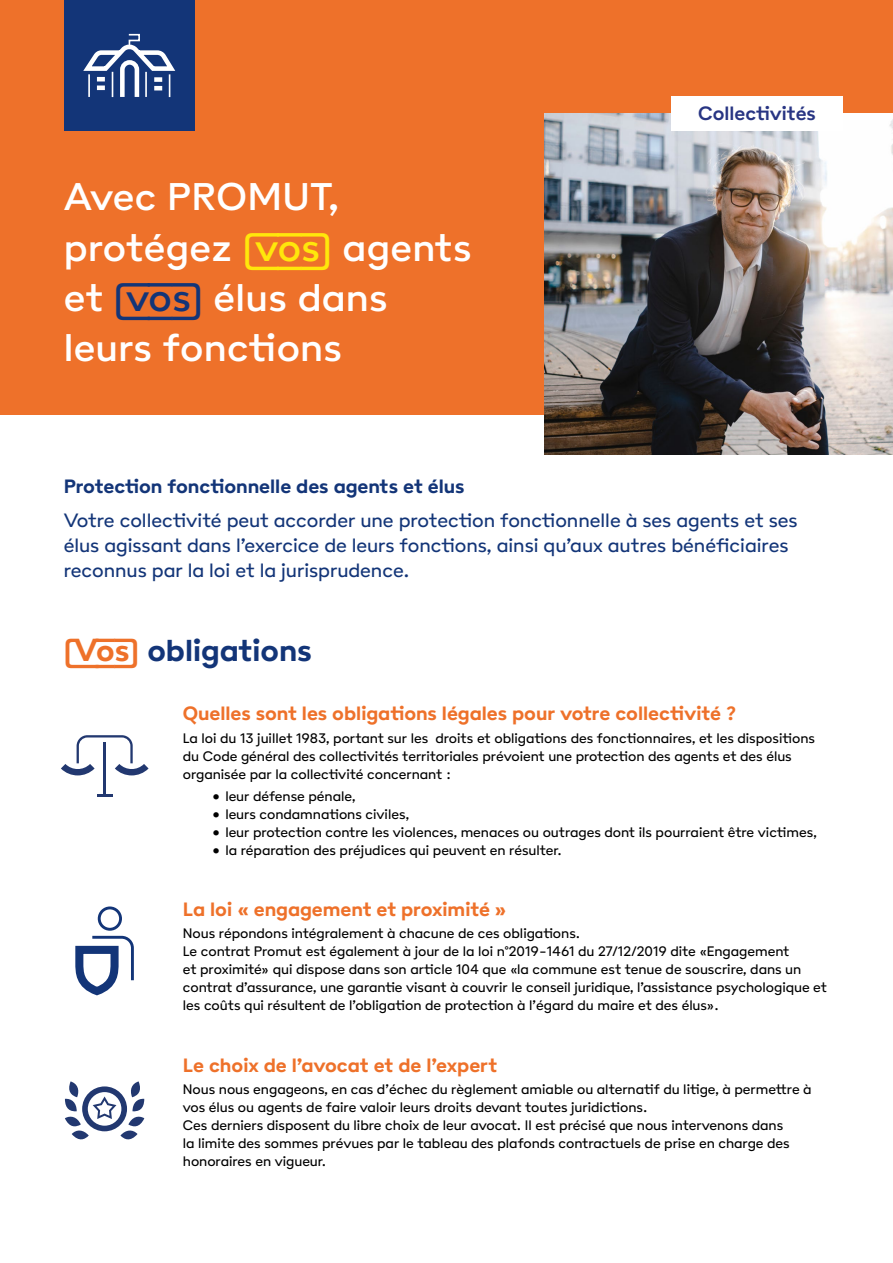
<style>
.page{position:relative;width:893px;height:1263px;background:#fff}
.page>*{position:absolute;margin:0;border:0;box-sizing:border-box;transform-origin:0 0}
.t1{font:500 42px/50.4px "Poligon";letter-spacing:.01em;color:#fff}
.t2{font:700 33px "Poligon";color:#133578}
.t3{font:21px/25.2px "Poligon";color:#133578}
.t4{font:700 21px "Poligon";color:#ee712a}
.t5{font:700 21px "Poligon";color:#133578}
.t6{font:600 21px "Poligon";color:#283583}
.t7{font:15px/18px "Poligon";color:#000}
.s1{font-family:"Poligon Medium Link";font-weight:400;color:#ffe70b}
.s2{font-family:"Poligon Medium Link";font-weight:400;color:#133578}
.s3{font-family:"Poligon Bold Link";font-weight:400;color:#ee712a}
</style>
<div class="page">
<div style="left:0;top:0;width:893px;height:415px;background:#ee712a"></div>
<img style="left:544px;top:114px;width:349px;height:340px">
<div style="left:64px;top:0;width:131px;height:131px;background:#133578"></div>
<svg style="left:83px;top:33px;width:93px;height:65px"></svg>
<div style="left:671px;top:97px;width:172px;height:34px;background:#fff"></div>
<svg style="left:75px;top:906px;width:59px;height:90px"></svg>
<svg style="left:65px;top:1081px;width:79px;height:59px"></svg>
<svg style="left:61px;top:735px;width:88px;height:40px"></svg>
<hr style="left:103px;top:742px;width:3px;height:53px;background:#223870">
<svg style="left:97px;top:794px;width:15px;height:2px"></svg>
<h1 class="t1" style="left:64px;top:171px;width:409px">Avec PROMUT, protégez <span class="s1">VOS</span> agents et <span class="s2">VOS</span> élus dans leurs fonctions</h1>
<h3 class="t6" style="left:698px;top:100px;width:119px">Collectivités</h3>
<h3 class="t5" style="left:64px;top:473px;width:402px">Protection fonctionnelle des agents et élus</h3>
<h3 class="t3" style="left:64px;top:507px;width:735px">Votre collectivité peut accorder une protection fonctionnelle à ses agents et ses élus agissant dans l’exercice de leurs fonctions, ainsi qu’aux autres bénéficiaires reconnus par la loi et la jurisprudence.</h3>
<h2 class="t2" style="left:64px;top:630px;width:250px"><span class="s3">Vos</span> obligations</h2>
<h3 class="t4" style="left:183px;top:700px;width:555px">Quelles sont les obligations légales pour votre collectivité ?</h3>
<p class="t7" style="left:183px;top:729px;width:634px">La loi du 13 juillet 1983, portant sur les droits et obligations des fonctionnaires, et les dispositions du Code général des collectivités territoriales prévoient une protection des agents et des élus organisée par la collectivité concernant :</p>
<p class="t7" style="left:213px;top:787px;width:144px">• leur défense pénale,</p>
<p class="t7" style="left:213px;top:805px;width:198px">• leurs condamnations civiles,</p>
<p class="t7" style="left:213px;top:823px;width:606px">• leur protection contre les violences, menaces ou outrages dont ils pourraient être victimes,</p>
<p class="t7" style="left:213px;top:841px;width:351px">• la réparation des préjudices qui peuvent en résulter.</p>
<h3 class="t4" style="left:183px;top:896px;width:325px">La loi « engagement et proximité »</h3>
<p class="t7" style="left:183px;top:924px;width:646px">Nous répondons intégralement à chacune de ces obligations.<br>Le contrat Promut est également à jour de la loi n°2019-1461 du 27/12/2019 dite «Engagement<br>et proximité» qui dispose dans son article 104 que «la commune est tenue de souscrire, dans un contrat d’assurance, une garantie visant à couvrir le conseil juridique, l’assistance psychologique et les coûts qui résultent de l’obligation de protection à l’égard du maire et des élus».</p>
<h3 class="t4" style="left:183px;top:1052px;width:316px">Le choix de l’avocat et de l’expert</h3>
<p class="t7" style="left:183px;top:1080px;width:630px">Nous nous engageons, en cas d’échec du règlement amiable ou alternatif du litige, à permettre à vos élus ou agents de faire valoir leurs droits devant toutes juridictions.<br>Ces derniers disposent du libre choix de leur avocat. Il est précisé que nous intervenons dans<br>la limite des sommes prévues par le tableau des plafonds contractuels de prise en charge des honoraires en vigueur.</p>
</div>
